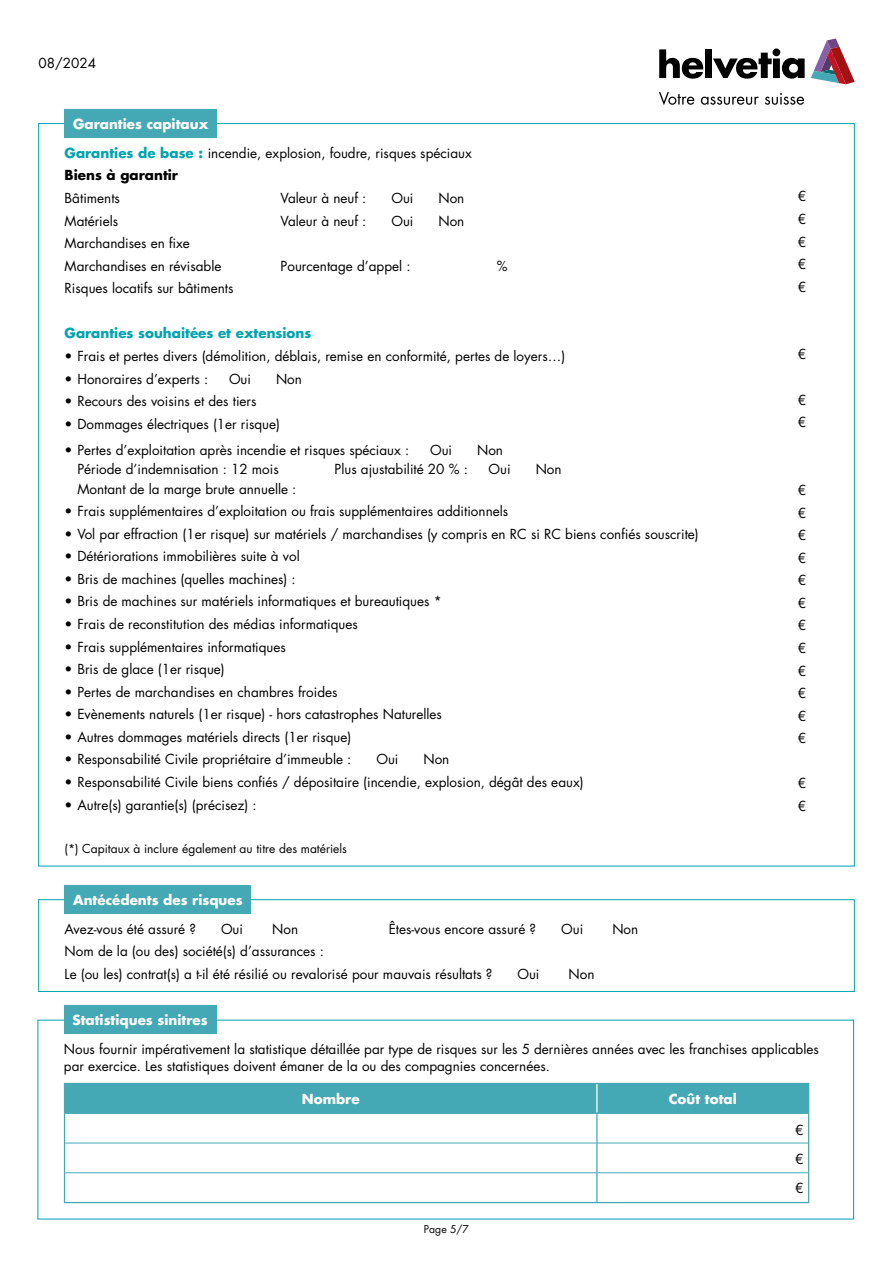
<style>
.page{position:relative;width:893px;height:1263px;background:#fff}
.page>*{position:absolute;margin:0;border:0;box-sizing:border-box;transform-origin:0 0}
.t1{font:13.5px/22.5px "Futura Std";color:#000}
.t2{font:700 13.5px "Futura Std";color:#fff}
.t3{font:700 13.5px "Futura Std";color:#00a4af}
.t4{font:12px "Futura Std";color:#000}
.t5{font:10.5px "Futura Std";color:#000}
.s1{font-weight:700;color:#00a4af}
.s2{font-weight:700}
</style>
<div class="page">
<svg style="left:659px;top:92px;width:35px;height:13px"></svg>
<svg style="left:701px;top:97px;width:58px;height:8px"></svg>
<svg style="left:765px;top:93px;width:39px;height:12px"></svg>
<svg style="left:659px;top:49px;width:44px;height:30px"></svg>
<div style="left:705px;top:49px;width:7px;height:29px;background:#000"></div>
<svg style="left:713px;top:48px;width:92px;height:31px"></svg>
<svg style="left:811px;top:38px;width:44px;height:46px"></svg>
<div style="left:65px;top:109px;width:152px;height:28px;background:#45a8b5"></div>
<div style="left:38px;top:899px;width:817px;height:93px;border:1px solid #00a4af"></div>
<div style="left:65px;top:885px;width:186px;height:28px;background:#45a8b5"></div>
<svg style="left:64px;top:1083px;width:745px;height:60px"></svg>
<hr style="left:64px;top:1143px;width:1px;height:30px;background:#45a8b5">
<hr style="left:596px;top:1143px;width:2px;height:29px;background:#45a8b5">
<hr style="left:808px;top:1143px;width:1px;height:30px;background:#45a8b5">
<svg style="left:64px;top:1173px;width:1px;height:29px"></svg>
<hr style="left:596px;top:1173px;width:2px;height:29px;background:#45a8b5">
<svg style="left:808px;top:1173px;width:1px;height:29px"></svg>
<hr style="left:65px;top:1143px;width:532px;height:1px;background:#45a8b5">
<hr style="left:597px;top:1143px;width:211px;height:1px;background:#45a8b5">
<hr style="left:65px;top:1172px;width:532px;height:1px;background:#45a8b5">
<hr style="left:597px;top:1172px;width:211px;height:1px;background:#45a8b5">
<hr style="left:64px;top:1202px;width:533px;height:1px;background:#45a8b5">
<hr style="left:597px;top:1202px;width:212px;height:1px;background:#45a8b5">
<div style="left:64px;top:1006px;width:152px;height:28px;background:#45a8b5"></div>
<p class="t1" style="left:39px;top:52px;width:59px">08/2024</p>
<p class="t2" style="left:73px;top:115px;width:137px">Garanties capitaux</p>
<p class="t1" style="left:65px;top:142px;width:409px"><span class="s1">Garanties de base :</span> incendie, explosion, foudre, risques spéciaux<br><span class="s2">Biens à garantir</span></p>
<p class="t1" style="left:65px;top:187px;width:57px">Bâtiments</p>
<p class="t1" style="left:281px;top:187px;width:87px">Valeur à neuf :</p>
<p class="t1" style="left:391px;top:187px;width:24px">Oui</p>
<p class="t1" style="left:438px;top:187px;width:27px">Non</p>
<p class="t1" style="left:65px;top:209px;width:55px">Matériels</p>
<p class="t1" style="left:281px;top:209px;width:87px">Valeur à neuf :</p>
<p class="t1" style="left:391px;top:209px;width:24px">Oui</p>
<p class="t1" style="left:438px;top:209px;width:27px">Non</p>
<p class="t1" style="left:65px;top:232px;width:158px">Marchandises en fixe<br>Marchandises en révisable</p>
<p class="t1" style="left:281px;top:255px;width:131px">Pourcentage d’appel :</p>
<p class="t1" style="left:497px;top:255px;width:12px">%</p>
<p class="t1" style="left:65px;top:277px;width:170px">Risques locatifs sur bâtiments</p>
<p class="t3" style="left:65px;top:324px;width:248px">Garanties souhaitées et extensions</p>
<p class="t1" style="left:65px;top:345px;width:502px">• Frais et pertes divers (démolition, déblais, remise en conformité, pertes de loyers…)</p>
<p class="t1" style="left:65px;top:367px;width:145px">• Honoraires d’experts :</p>
<p class="t1" style="left:229px;top:367px;width:24px">Oui</p>
<p class="t1" style="left:276px;top:367px;width:27px">Non</p>
<p class="t1" style="left:65px;top:390px;width:193px">• Recours des voisins et des tiers</p>
<p class="t1" style="left:65px;top:413px;width:217px">• Dommages électriques (1er risque)</p>
<p class="t1" style="left:65px;top:438px;width:346px">• Pertes d’exploitation après incendie et risques spéciaux :</p>
<p class="t1" style="left:430px;top:438px;width:24px">Oui</p>
<p class="t1" style="left:477px;top:438px;width:27px">Non</p>
<p class="t1" style="left:77px;top:458px;width:203px">Période d’indemnisation : 12 mois</p>
<p class="t1" style="left:335px;top:458px;width:135px">Plus ajustabilité 20 % :</p>
<p class="t1" style="left:489px;top:458px;width:24px">Oui</p>
<p class="t1" style="left:536px;top:458px;width:27px">Non</p>
<p class="t1" style="left:77px;top:477px;width:221px">Montant de la marge brute annuelle :</p>
<p class="t1" style="left:65px;top:500px;width:445px">• Frais supplémentaires d’exploitation ou frais supplémentaires additionnels</p>
<p class="t1" style="left:65px;top:523px;width:636px">• Vol par effraction (1er risque) sur matériels / marchandises (y compris en RC si RC biens confiés souscrite)</p>
<p class="t1" style="left:65px;top:545px;width:237px">• Détériorations immobilières suite à vol</p>
<p class="t1" style="left:65px;top:568px;width:233px">• Bris de machines (quelles machines) :</p>
<p class="t1" style="left:65px;top:590px;width:379px">• Bris de machines sur matériels informatiques et bureautiques *</p>
<p class="t1" style="left:65px;top:613px;width:295px">• Frais de reconstitution des médias informatiques</p>
<p class="t1" style="left:65px;top:635px;width:223px">• Frais supplémentaires informatiques</p>
<p class="t1" style="left:65px;top:658px;width:162px">• Bris de glace (1er risque)</p>
<p class="t1" style="left:65px;top:681px;width:274px">• Pertes de marchandises en chambres froides</p>
<p class="t1" style="left:65px;top:703px;width:379px">• Evènements naturels (1er risque) - hors catastrophes Naturelles</p>
<p class="t1" style="left:65px;top:726px;width:288px">• Autres dommages matériels directs (1er risque)</p>
<p class="t1" style="left:65px;top:748px;width:288px">• Responsabilité Civile propriétaire d’immeuble :</p>
<p class="t1" style="left:376px;top:748px;width:24px">Oui</p>
<p class="t1" style="left:423px;top:748px;width:27px">Non</p>
<p class="t1" style="left:65px;top:771px;width:520px">• Responsabilité Civile biens confiés / dépositaire (incendie, explosion, dégât des eaux)</p>
<p class="t1" style="left:65px;top:793px;width:194px">• Autre(s) garantie(s) (précisez) :</p>
<p class="t4" style="left:65px;top:841px;width:284px">(*) Capitaux à inclure également au titre des matériels</p>
<p class="t2" style="left:73px;top:891px;width:171px">Antécédents des risques</p>
<p class="t1" style="left:65px;top:918px;width:133px">Avez-vous été assuré ?</p>
<p class="t1" style="left:221px;top:918px;width:24px">Oui</p>
<p class="t1" style="left:272px;top:918px;width:27px">Non</p>
<p class="t1" style="left:389px;top:918px;width:149px">Êtes-vous encore assuré ?</p>
<p class="t1" style="left:561px;top:918px;width:24px">Oui</p>
<p class="t1" style="left:612px;top:918px;width:27px">Non</p>
<p class="t1" style="left:65px;top:940px;width:429px">Nom de la (ou des) société(s) d’assurances :<br>Le (ou les) contrat(s) a t-il été résilié ou revalorisé pour mauvais résultats ?</p>
<p class="t1" style="left:517px;top:963px;width:24px">Oui</p>
<p class="t1" style="left:569px;top:963px;width:27px">Non</p>
<p class="t2" style="left:72px;top:1011px;width:137px">Statistiques sinitres</p>
<p class="t1" style="left:798px;top:185px;width:10px;text-align:justify">€ € € € €</p>
<p class="t1" style="left:798px;top:343px;width:10px">€</p>
<p class="t1" style="left:798px;top:389px;width:10px">€ €</p>
<p class="t1" style="left:798px;top:479px;width:10px;text-align:justify">€ € € € € € € € € € € €</p>
<p class="t1" style="left:798px;top:772px;width:10px">€ €</p>
<p class="t1" style="left:64px;top:1041px;width:756px;line-height:16.2px">Nous fournir impérativement la statistique détaillée par type de risques sur les 5 dernières années avec les franchises applicables par exercice. Les statistiques doivent émaner de la ou des compagnies concernées.</p>
<p class="t2" style="left:302px;top:1090px;width:59px">Nombre</p>
<p class="t2" style="left:669px;top:1090px;width:70px">Coût total</p>
<p class="t5" style="left:424px;top:1223px;width:47px">Page 5/7</p>
<p class="t1" style="left:795px;top:1115px;width:10px;line-height:29px;text-align:justify">€ € €</p>
</div>
